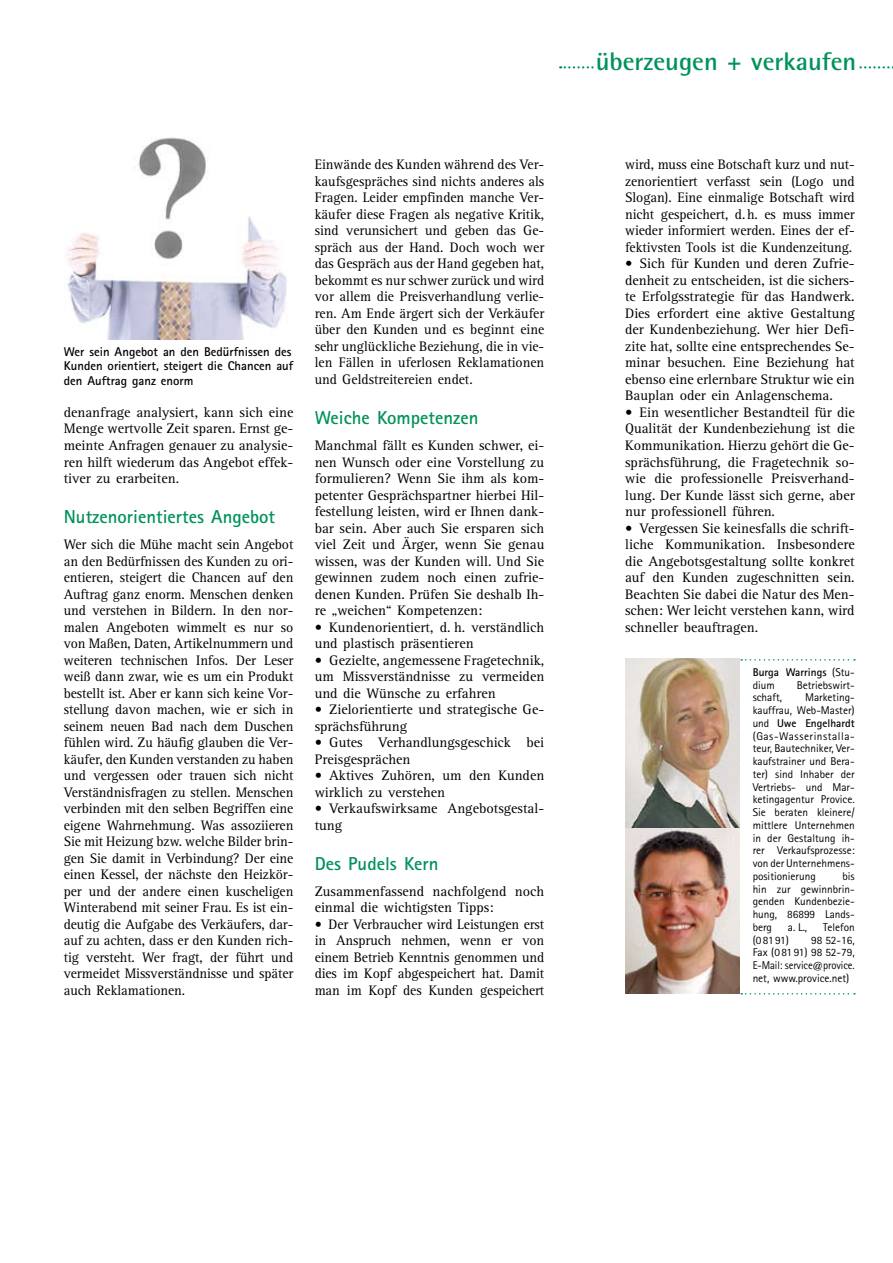
<style>
.page{position:relative;width:893px;height:1263px;background:#fff}
.page>*{position:absolute;margin:0;border:0;box-sizing:border-box;transform-origin:0 0}
.t1{font:700 25.5px "Rotis Semi Sans";color:#00925a}
.t2{font:700 18.75px "Rotis Sans Serif";color:#00925a}
.t3{font:14.25px/16.5px "Rotis Serif";color:#000;text-align:justify}
.t4{font:700 12.75px/14.2px "Rotis Sans Serif";color:#000}
.t5{font:11.25px/12.8px "Rotis Sans Serif";color:#000;text-align:justify}
.t6{font:700 11.25px/12.8px "Rotis Sans Serif";color:#000}
.s1{font-weight:400}
.s2{font-weight:700}
</style>
<div class="page">
<svg style="left:560px;top:66px;width:333px;height:3px"></svg>
<div style="left:594px;top:51px;width:264px;height:30px;background:#fff"></div>
<img style="left:625px;top:658px;width:115px;height:336px">
<img style="left:67px;top:137px;width:220px;height:202px">
<svg style="left:741px;top:659px;width:114px;height:2px"></svg>
<svg style="left:741px;top:993px;width:114px;height:1px"></svg>
<p class="t4" style="left:64px;top:344px;width:231px">Wer sein Angebot an den Bedürfnissen des<br>Kunden orientiert, steigert die Chancen auf den Auftrag ganz enorm</p>
<p class="t3" style="left:64px;top:404px;width:231px">denanfrage analysiert, kann sich eine Menge wertvolle Zeit sparen. Ernst ge&shy;meinte Anfragen genauer zu analysie&shy;ren hilft wiederum das Angebot effek&shy;tiver zu erarbeiten.</p>
<h2 class="t2" style="left:64px;top:505px;width:213px">Nutzenorientiertes Angebot</h2>
<p class="t3" style="left:64px;top:536px;width:231px">Wer sich die Mühe macht sein Angebot an den Bedürfnissen des Kunden zu ori&shy;entieren, steigert die Chancen auf den Auftrag ganz enorm. Menschen denken und verstehen in Bildern. In den nor&shy;malen Angeboten wimmelt es nur so von Maßen, Daten, Artikelnummern und weiteren technischen Infos. Der Leser weiß dann zwar, wie es um ein Produkt bestellt ist. Aber er kann sich keine Vor&shy;stellung davon machen, wie er sich in seinem neuen Bad nach dem Duschen fühlen wird. Zu häufig glauben die Ver&shy;käufer, den Kunden verstanden zu haben und vergessen oder trauen sich nicht Verständnisfragen zu stellen. Menschen verbinden mit den selben Begriffen eine eigene Wahrnehmung. Was assoziieren Sie mit Heizung bzw. welche Bilder brin&shy;gen Sie damit in Verbindung? Der eine einen Kessel, der nächste den Heizkör&shy;per und der andere einen kuscheligen Winterabend mit seiner Frau. Es ist ein&shy;deutig die Aufgabe des Verkäufers, dar&shy;auf zu achten, dass er den Kunden rich&shy;tig versteht. Wer fragt, der führt und vermeidet Missverständnisse und später auch Reklamationen.</p>
<p class="t3" style="left:315px;top:157px;width:231px">Einwände des Kunden während des Ver&shy;kaufsgespräches sind nichts anderes als Fragen. Leider empfinden manche Ver&shy;käufer diese Fragen als negative Kritik, sind verunsichert und geben das Ge&shy;spräch aus der Hand. Doch woch wer das Gespräch aus der Hand gegeben hat, bekommt es nur schwer zurück und wird vor allem die Preisverhandlung verlie&shy;ren. Am Ende ärgert sich der Verkäufer über den Kunden und es beginnt eine sehr unglückliche Beziehung, die in vie&shy;len Fällen in uferlosen Reklamationen und Geldstreitereien endet.</p>
<h2 class="t2" style="left:315px;top:406px;width:165px">Weiche Kompetenzen</h2>
<p class="t3" style="left:315px;top:437px;width:231px">Manchmal fällt es Kunden schwer, ei&shy;nen Wunsch oder eine Vorstellung zu formulieren? Wenn Sie ihm als kom&shy;petenter Gesprächspartner hierbei Hil&shy;festellung leisten, wird er Ihnen dank&shy;bar sein. Aber auch Sie ersparen sich viel Zeit und Ärger, wenn Sie genau wissen, was der Kunden will. Und Sie gewinnen zudem noch einen zufrie&shy;denen Kunden. Prüfen Sie deshalb Ih&shy;re „weichen“ Kompetenzen:</p>
<p class="t3" style="left:315px;top:619px;width:231px">• Kundenorientiert, d. h. verständlich und plastisch präsentieren</p>
<p class="t3" style="left:315px;top:652px;width:231px">• Gezielte, angemessene Fragetechnik, um Missverständnisse zu vermeiden und die Wünsche zu erfahren</p>
<p class="t3" style="left:315px;top:701px;width:231px">• Zielorientierte und strategische Ge&shy;sprächsführung</p>
<p class="t3" style="left:315px;top:734px;width:231px">• Gutes Verhandlungsgeschick bei<br>Preisgesprächen</p>
<p class="t3" style="left:315px;top:767px;width:231px">• Aktives Zuhören, um den Kunden wirklich zu verstehen</p>
<p class="t3" style="left:315px;top:800px;width:231px">• Verkaufswirksame Angebotsgestal&shy;tung</p>
<h2 class="t2" style="left:315px;top:851px;width:125px">Des Pudels Kern</h2>
<p class="t3" style="left:315px;top:883px;width:231px">Zusammenfassend nachfolgend noch einmal die wichtigsten Tipps:</p>
<p class="t3" style="left:315px;top:916px;width:231px">• Der Verbraucher wird Leistungen erst in Anspruch nehmen, wenn er von einem Betrieb Kenntnis genommen und dies im Kopf abgespeichert hat. Damit man im Kopf des Kunden gespeichert</p>
<h1 class="t1" style="left:596px;top:46px;width:262px">überzeugen + verkaufen</h1>
<p class="t3" style="left:625px;top:157px;width:231px">wird, muss eine Botschaft kurz und nut&shy;zenorientiert verfasst sein (Logo und Slogan). Eine einmalige Botschaft wird nicht gespeichert, d.h. es muss immer wieder informiert werden. Eines der ef&shy;fektivsten Tools ist die Kundenzeitung.</p>
<p class="t3" style="left:625px;top:256px;width:231px">• Sich für Kunden und deren Zufrie&shy;denheit zu entscheiden, ist die sichers&shy;te Erfolgsstrategie für das Handwerk.<br>Dies erfordert eine aktive Gestaltung der Kundenbeziehung. Wer hier Defi&shy;zite hat, sollte eine entsprechendes Se&shy;minar besuchen. Eine Beziehung hat ebenso eine erlernbare Struktur wie ein Bauplan oder ein Anlagenschema.</p>
<p class="t3" style="left:625px;top:404px;width:231px">• Ein wesentlicher Bestandteil für die Qualität der Kundenbeziehung ist die Kommunikation. Hierzu gehört die Ge&shy;sprächsführung, die Fragetechnik so&shy;wie die professionelle Preisverhand&shy;lung. Der Kunde lässt sich gerne, aber nur professionell führen.</p>
<p class="t3" style="left:625px;top:520px;width:231px">• Vergessen Sie keinesfalls die schrift&shy;liche Kommunikation. Insbesondere die Angebotsgestaltung sollte konkret auf den Kunden zugeschnitten sein.<br>Beachten Sie dabei die Natur des Men&shy;schen: Wer leicht verstehen kann, wird schneller beauftragen.</p>
<p class="t6" style="left:753px;top:665px;width:104px">Burga Warrings <span class="s1">(Stu&shy;dium</span></p>
<p class="t5" style="left:797px;top:678px;width:59px">Betriebswirt-</p>
<p class="t5" style="left:753px;top:691px;width:31px">schaft,</p>
<p class="t5" style="left:753px;top:691px;width:104px;text-indent:52px">Marketing&shy;kauffrau, Web-Master) und <span class="s2">Uwe Engelhardt </span>(Gas-Wasserinstalla&shy;teur, Bautechniker, Ver&shy;kaufstrainer und Bera&shy;ter) sind Inhaber der Vertriebs- und Mar&shy;ketingagentur Provice.<br>Sie beraten kleinere/ mittlere Unternehmen in der Gestaltung ih&shy;rer Verkaufsprozesse: von der Unternehmens&shy;positionierung</p>
<p class="t5" style="left:753px;top:870px;width:104px;text-indent:90px">bis hin zur gewinnbrin&shy;genden Kundenbezie&shy;hung, 86899 Lands&shy;berg</p>
<p class="t5" style="left:788px;top:921px;width:21px">a. L.,</p>
<p class="t5" style="left:823px;top:921px;width:33px">Telefon</p>
<p class="t5" style="left:753px;top:933px;width:38px">(0 81 91)</p>
<p class="t5" style="left:753px;top:933px;width:104px;text-indent:59px">98 52-16, Fax (0 8191) 98 52-79, E-Mail: service@provice. net, www.provice.net)</p>
</div>
